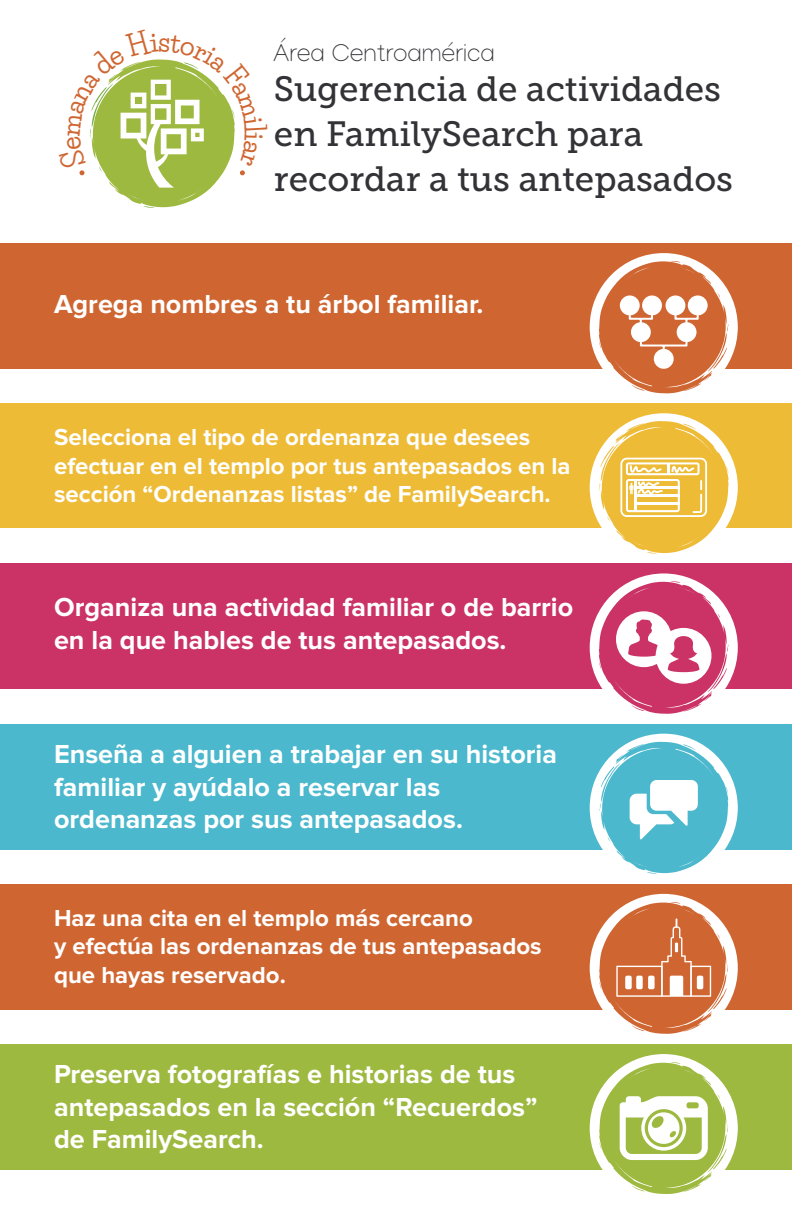
<style>
.page{position:relative;width:792px;height:1224px;background:#fff}
.page>*{position:absolute;margin:0;border:0;box-sizing:border-box;transform-origin:0 0}
.t1{font:35px/45px "Museo Slablds Lat 500";color:#333236}
.t2{font:700 27px/32.4px "Proxima Novalds Lat";color:#fff}
.t3{font:100 25.3px "Manjari";color:#333236}
.t4{font:700 24px/28.8px "Proxima Novalds Lat";color:#fff}
</style>
<div class="page">
<div style="left:0;top:403px;width:792px;height:125px;background:#eebb36"></div>
<div style="left:590px;top:413px;width:148px;height:148px;background:#fff;border-radius:50%"></div>
<div style="left:0;top:564px;width:792px;height:125px;background:#cb3366"></div>
<div style="left:590px;top:573px;width:148px;height:149px;background:#fff;border-radius:50%"></div>
<div style="left:0;top:724px;width:792px;height:125px;background:#4bb8cd"></div>
<div style="left:590px;top:734px;width:148px;height:148px;background:#fff;border-radius:50%"></div>
<div style="left:0;top:884px;width:792px;height:125px;background:#cf6631"></div>
<div style="left:590px;top:894px;width:148px;height:148px;background:#fff;border-radius:50%"></div>
<div style="left:0;top:1044px;width:792px;height:126px;background:#9eb940"></div>
<div style="left:590px;top:1054px;width:148px;height:148px;background:#fff;border-radius:50%"></div>
<div style="left:0;top:243px;width:792px;height:126px;background:#cf6631"></div>
<div style="left:590px;top:253px;width:148px;height:148px;background:#fff;border-radius:50%"></div>
<svg style="left:599px;top:581px;width:130px;height:133px"></svg>
<svg style="left:599px;top:1062px;width:130px;height:132px"></svg>
<svg style="left:599px;top:902px;width:130px;height:132px"></svg>
<svg style="left:599px;top:421px;width:130px;height:133px"></svg>
<svg style="left:599px;top:261px;width:130px;height:132px"></svg>
<svg style="left:599px;top:742px;width:129px;height:132px"></svg>
<svg style="left:79px;top:59px;width:166px;height:149px"></svg>
<p class="t3" style="left:273px;top:38px;width:223px">Área Centroamérica</p>
<p class="t1" style="left:274px;top:64px;width:461px">Sugerencia de actividades en FamilySearch para recordar a tus antepasados</p>
<p class="t2" style="left:54px;top:288px;width:431px">Agrega nombres a tu árbol familiar.</p>
<p class="t4" style="left:54px;top:422px;width:518px">Selecciona el tipo de ordenanza que desees efectuar en el templo por tus antepasados en la sección “Ordenanzas listas” de FamilySearch.</p>
<p class="t2" style="left:54px;top:591px;width:521px">Organiza una actividad familiar o de barrio en la que hables de tus antepasados.</p>
<p class="t2" style="left:54px;top:738px;width:504px">Enseña a alguien a trabajar en su historia familiar y ayúdalo a reservar las ordenanzas por sus antepasados.</p>
<p class="t4" style="left:54px;top:903px;width:489px">Haz una cita en el templo más cercano<br>y efectúa las ordenanzas de tus antepasados que hayas reservado.</p>
<p class="t2" style="left:54px;top:1058px;width:485px">Preserva fotografías e historias de tus antepasados en la sección “Recuerdos” de FamilySearch.</p>
</div>
